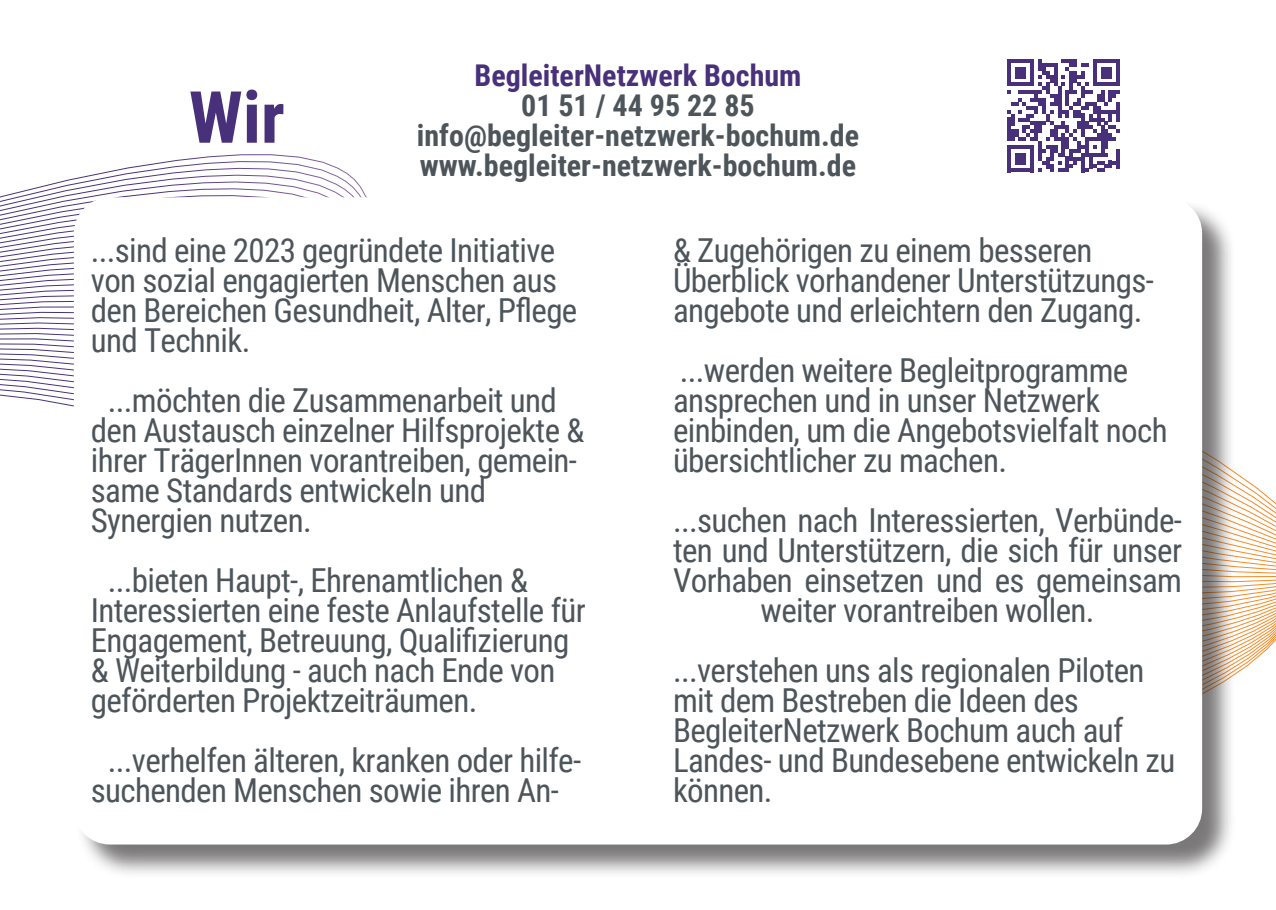
<style>
.page{position:relative;width:1276px;height:910px;background:#fff}
.page>*{position:absolute;margin:0;border:0;box-sizing:border-box;transform-origin:0 0}
.t1{font:700 72px "Roboto Condensed";color:#48307a}
.t2{font:33px/30px "Roboto Condensed";letter-spacing:-.02em;color:#4d555b}
.t3{font:700 30px/30px "Roboto Condensed";color:#4d555b;text-align:center}
.t4{font:700 30px "Roboto Condensed";color:#48307a}
</style>
<div class="page">
<svg style="left:0;top:390px;width:1276px;height:284px"></svg>
<div style="left:75px;top:199px;width:1161px;height:680px;background:#231f20;opacity:.6"></div>
<div style="left:74px;top:197px;width:1128px;height:647px;background:#fff;border-radius:36px"></div>
<svg style="left:1007px;top:59px;width:113px;height:113px"></svg>
<hr style="left:1116px;top:149px;width:4px;height:19px;background:#48307a">
<h1 class="t1" style="left:189px;top:67px;width:97px">Wir</h1>
<p class="t4" style="left:474px;top:55px;width:328px">BegleiterNetzwerk Bochum</p>
<p class="t3" style="left:417px;top:90px;width:444px">01 51 / 44 95 22 85 info@begleiter-netzwerk-bochum.de www.begleiter-netzwerk-bochum.de</p>
<p class="t2" style="left:91px;top:234px;width:488px">...sind eine 2023 gegründete Initiative von sozial engagierten Menschen aus den Bereichen Gesundheit, Alter, Pflege und Technik.</p>
<p class="t2" style="left:91px;top:384px;width:495px;text-indent:17px">...möchten die Zusammenarbeit und den Austausch einzelner Hilfsprojekte &amp; ihrer TrägerInnen vorantreiben, gemein&shy;same Standards entwickeln und Synergien nutzen.</p>
<p class="t2" style="left:91px;top:564px;width:496px;text-indent:17px">...bieten Haupt-, Ehrenamtlichen &amp; Interessierten eine feste Anlaufstelle für Engagement, Betreuung, Qualifizierung &amp; Weiterbildung - auch nach Ende von geförderten Projektzeiträumen.</p>
<p class="t2" style="left:91px;top:744px;width:492px;text-indent:17px">...verhelfen älteren, kranken oder hilfe&shy;suchenden Menschen sowie ihren An-</p>
<p class="t2" style="left:673px;top:234px;width:482px">&amp; Zugehörigen zu einem besseren<br>Überblick vorhandener Unterstützungs&shy;angebote und erleichtern den Zugang.</p>
<p class="t2" style="left:673px;top:354px;width:496px">...werden weitere Begleitprogramme ansprechen und in unser Netzwerk einbinden, um die Angebotsvielfalt noch übersichtlicher zu machen.</p>
<p class="t2" style="left:673px;top:504px;width:510px;text-align:center">...suchen nach Interessierten, Verbünde&shy;ten und Unterstützern, die sich für unser Vorhaben einsetzen und es gemeinsam weiter vorantreiben wollen.</p>
<p class="t2" style="left:673px;top:654px;width:504px">...verstehen uns als regionalen Piloten mit dem Bestreben die Ideen des<br>BegleiterNetzwerk Bochum auch auf<br>Landes- und Bundesebene entwickeln zu können.</p>
</div>
